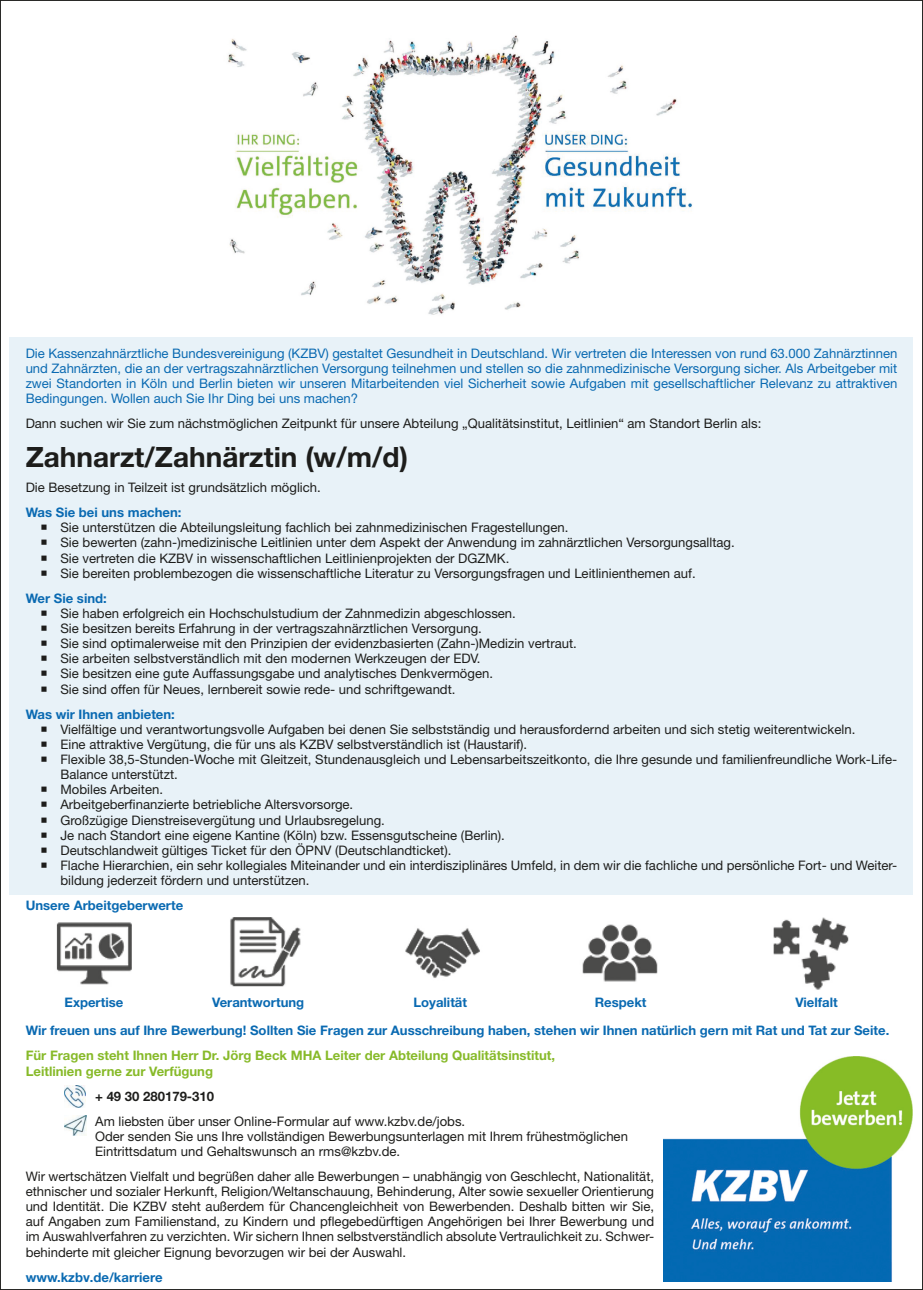
<style>
.page{position:relative;width:923px;height:1290px;background:#fff}
.page>*{position:absolute;margin:0;border:0;box-sizing:border-box;transform-origin:0 0}
.t1{font:700 28px "Helvetica Neue LT Std";color:#1d1d1b}
.t2{font:13.12px/15px "Helvetica Neue LT Pro";color:#1d1d1b}
.t3{font:13.12px "Helvetica Neue LT Std";color:#1d1d1b}
.t4{font:13.12px/15px "Helvetica Neue LT Std";color:#0a6ab2;text-align:justify}
.t5{font:700 13.12px "Helvetica Neue LT Pro";color:#0a6ab2}
.t6{font:700 13.12px/15px "Helvetica Neue LT Pro";color:#87ba29}
.t7{font:700 13.12px "Helvetica Neue LT Std";color:#0a6ab2}
.t8{font:700 13.12px "Helvetica Neue LT Pro";color:#1d1d1b}
</style>
<div class="page">
<div style="left:10px;top:337px;width:903px;height:558px;background:#e8f2f8"></div>
<img style="left:228px;top:35px;width:464px;height:280px">
<img style="left:56px;top:918px;width:793px;height:72px">
<img style="left:664px;top:1057px;width:248px;height:224px">
<img style="left:64px;top:1115px;width:22px;height:21px">
<img style="left:64px;top:1085px;width:22px;height:22px">
<p class="t4" style="left:26px;top:345px;width:873px">Die Kassenzahnärztliche Bundesvereinigung (KZBV) gestaltet Gesundheit in Deutschland. Wir vertreten die Interessen von rund 63.000 Zahnärztinnen und Zahnärzten, die an der vertragszahnärztlichen Versorgung teilnehmen und stellen so die zahnmedizinische Versorgung sicher. Als Arbeitgeber mit zwei Standorten in Köln und Berlin bieten wir unseren Mitarbeitenden viel Sicherheit sowie Aufgaben mit gesellschaftlicher Relevanz zu attraktiven Bedingungen. Wollen auch Sie Ihr Ding bei uns machen?</p>
<p class="t3" style="left:26px;top:415px;width:737px">Dann suchen wir Sie zum nächstmöglichen Zeitpunkt für unsere Abteilung „Qualitätsinstitut, Leitlinien“ am Standort Berlin als:</p>
<p class="t1" style="left:26px;top:440px;width:384px">Zahnarzt/Zahnärztin (w/m/d)</p>
<p class="t3" style="left:26px;top:480px;width:297px">Die Besetzung in Teilzeit ist grundsätzlich möglich.</p>
<p class="t7" style="left:26px;top:504px;width:157px">Was Sie bei uns machen:</p>
<p class="t3" style="left:41px;top:520px;width:529px">○ Sie unterstützen die Abteilungsleitung fachlich bei zahnmedizinischen Fragestellungen.</p>
<p class="t3" style="left:41px;top:535px;width:696px">○ Sie bewerten (zahn-)medizinische Leitlinien unter dem Aspekt der Anwendung im zahnärztlichen Versorgungsalltag.</p>
<p class="t3" style="left:41px;top:550px;width:470px">○ Sie vertreten die KZBV in wissenschaftlichen Leitlinienprojekten der DGZMK.</p>
<p class="t3" style="left:41px;top:565px;width:656px">○ Sie bereiten problembezogen die wissenschaftliche Literatur zu Versorgungsfragen und Leitlinienthemen auf.</p>
<p class="t7" style="left:26px;top:590px;width:83px">Wer Sie sind:</p>
<p class="t3" style="left:41px;top:605px;width:477px">○ Sie haben erfolgreich ein Hochschulstudium der Zahnmedizin abgeschlossen.</p>
<p class="t3" style="left:41px;top:620px;width:443px">○ Sie besitzen bereits Erfahrung in der vertragszahnärztlichen Versorgung.</p>
<p class="t3" style="left:41px;top:636px;width:538px">○ Sie sind optimalerweise mit den Prinzipien der evidenzbasierten (Zahn-)Medizin vertraut.</p>
<p class="t3" style="left:41px;top:651px;width:441px">○ Sie arbeiten selbstverständlich mit den modernen Werkzeugen der EDV.</p>
<p class="t3" style="left:41px;top:666px;width:454px">○ Sie besitzen eine gute Auffassungsgabe und analytisches Denkvermögen.</p>
<p class="t3" style="left:41px;top:681px;width:416px">○ Sie sind offen für Neues, lernbereit sowie rede- und schriftgewandt.</p>
<p class="t5" style="left:26px;top:705px;width:151px">Was wir Ihnen anbieten:</p>
<p class="t2" style="left:41px;top:721px;width:816px">○ Vielfältige und verantwortungsvolle Aufgaben bei denen Sie selbstständig und herausfordernd arbeiten und sich stetig weiterentwickeln.</p>
<p class="t2" style="left:41px;top:736px;width:488px">○ Eine attraktive Vergütung, die für uns als KZBV selbstverständlich ist (Haustarif).</p>
<p class="t2" style="left:60px;top:751px;width:838px;text-indent:-20px">○ Flexible 38,5-Stunden-Woche mit Gleitzeit, Stundenausgleich und Lebensarbeitszeitkonto, die Ihre gesunde und familienfreundliche Work-Life-<br>Balance unterstützt.</p>
<p class="t2" style="left:41px;top:782px;width:124px">○ Mobiles Arbeiten.</p>
<p class="t2" style="left:41px;top:797px;width:314px">○ Arbeitgeberfinanzierte betriebliche Altersvorsorge.</p>
<p class="t2" style="left:41px;top:812px;width:346px">○ Großzügige Dienstreisevergütung und Urlaubsregelung.</p>
<p class="t2" style="left:41px;top:827px;width:466px">○ Je nach Standort eine eigene Kantine (Köln) bzw. Essensgutscheine (Berlin).</p>
<p class="t2" style="left:41px;top:842px;width:412px">○ Deutschlandweit gültiges Ticket für den ÖPNV (Deutschlandticket).</p>
<p class="t2" style="left:60px;top:857px;width:838px;text-indent:-20px">○ Flache Hierarchien, ein sehr kollegiales Miteinander und ein interdisziplinäres Umfeld, in dem wir die fachliche und persönliche Fort- und Weiter&shy;bildung jederzeit fördern und unterstützen.</p>
<p class="t5" style="left:26px;top:897px;width:159px">Unsere Arbeitgeberwerte</p>
<p class="t5" style="left:64px;top:994px;width:60px">Expertise</p>
<p class="t5" style="left:212px;top:994px;width:94px">Verantwortung</p>
<p class="t5" style="left:413px;top:994px;width:55px">Loyalität</p>
<p class="t5" style="left:595px;top:994px;width:53px">Respekt</p>
<p class="t5" style="left:795px;top:994px;width:44px">Vielfalt</p>
<p class="t5" style="left:26px;top:1022px;width:865px">Wir freuen uns auf Ihre Bewerbung! Sollten Sie Fragen zur Ausschreibung haben, stehen wir Ihnen natürlich gern mit Rat und Tat zur Seite.</p>
<p class="t6" style="left:26px;top:1048px;width:531px">Für Fragen steht Ihnen Herr Dr. Jörg Beck MHA Leiter der Abteilung Qualitätsinstitut,<br>Leitlinien gerne zur Verfügung</p>
<p class="t8" style="left:95px;top:1087px;width:121px">+ 49 30 280179-310</p>
<p class="t2" style="left:95px;top:1113px;width:534px">Am liebsten über unser Online-Formular auf www.kzbv.de/jobs.<br>Oder senden Sie uns Ihre vollständigen Bewerbungsunterlagen mit Ihrem frühestmöglichen<br>Eintrittsdatum und Gehaltswunsch an rms@kzbv.de.</p>
<p class="t2" style="left:26px;top:1168px;width:630px;text-align:justify">Wir wertschätzen Vielfalt und begrüßen daher alle Bewerbungen – unabhängig von Geschlecht, Nationalität, ethnischer und sozialer Herkunft, Religion/Weltanschauung, Behinderung, Alter sowie sexueller Orientierung und Identität. Die KZBV steht außerdem für Chancengleichheit von Bewerbenden. Deshalb bitten wir Sie, auf Angaben zum Familienstand, zu Kindern und pflegebedürftigen Angehörigen bei Ihrer Bewerbung und im Auswahlverfahren zu verzichten. Wir sichern Ihnen selbstverständlich absolute Vertraulichkeit zu. Schwer&shy;behinderte mit gleicher Eignung bevorzugen wir bei der Auswahl.</p>
<p class="t5" style="left:26px;top:1268px;width:138px">www.kzbv.de/karriere</p>
</div>
